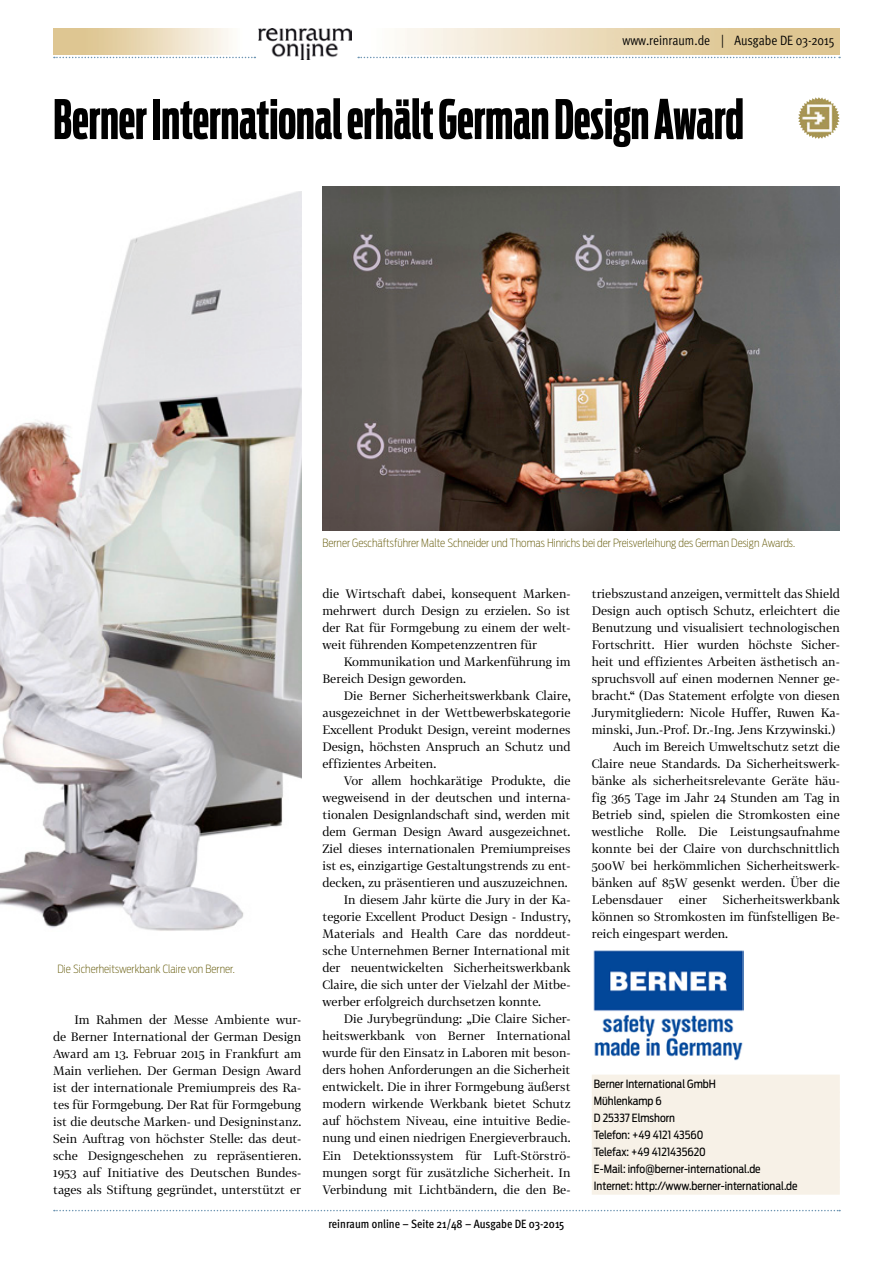
<style>
.page{position:relative;width:893px;height:1263px;background:#fff}
.page>*{position:absolute;margin:0;border:0;box-sizing:border-box;transform-origin:0 0}
.t1{font:700 54px "Antenna Comp";color:#000}
.t2{font:13.5px "Meta OT Cond Norm";color:#000}
.t3{font:12px/17px "Tabac G2";color:#000;text-align:justify}
.t4{font:500 condensed 12px "Meta OT";color:#000}
.t5{font:11.25px/17px "Antenna Cond";color:#000}
.t6{font:200 11.25px "Antenna Cond";color:#6b6114}
</style>
<div class="page">
<svg style="left:358px;top:57px;width:482px;height:1px"></svg>
<svg style="left:54px;top:57px;width:201px;height:1px"></svg>
<svg style="left:54px;top:1210px;width:786px;height:1px"></svg>
<img style="left:258px;top:29px;width:94px;height:31px">
<div style="left:592px;top:1074px;width:248px;height:18px;background:#f7f1e7"></div>
<div style="left:592px;top:1091px;width:248px;height:18px;background:#f7f1e7"></div>
<div style="left:592px;top:1108px;width:248px;height:18px;background:#f7f1e7"></div>
<div style="left:592px;top:1125px;width:248px;height:18px;background:#f7f1e7"></div>
<div style="left:592px;top:1143px;width:248px;height:18px;background:#f7f1e7"></div>
<div style="left:592px;top:1160px;width:248px;height:18px;background:#f7f1e7"></div>
<div style="left:592px;top:1177px;width:248px;height:18px;background:#f7f1e7"></div>
<img style="left:593px;top:950px;width:151px;height:111px">
<img style="left:0;top:191px;width:301px;height:740px">
<img style="left:322px;top:187px;width:518px;height:343px">
<img style="left:798px;top:97px;width:42px;height:42px">
<p class="t2" style="left:622px;top:32px;width:214px">www.reinraum.de | Ausgabe DE 03-2015</p>
<h1 class="t1" style="left:53px;top:90px;width:692px">Berner International erhält German Design Award</h1>
<p class="t6" style="left:57px;top:962px;width:179px">Die Sicherheitswerkbank Claire von Berner.</p>
<p class="t3" style="left:53px;top:1010px;width:250px;text-indent:21px">Im Rahmen der Messe Ambiente wur&shy;de Berner International der German Design Award am 13. Februar 2015 in Frankfurt am Main verliehen. Der German Design Award ist der internationale Premiumpreis des Ra&shy;tes für Formgebung. Der Rat für Formgebung ist die deutsche Marken- und Designinstanz.<br>Sein Auftrag von höchster Stelle: das deut&shy;sche Designgeschehen zu repräsentieren.<br>1953 auf Initiative des Deutschen Bundes&shy;tages als Stiftung gegründet, unterstützt er</p>
<p class="t6" style="left:322px;top:536px;width:474px">Berner Geschäftsführer Malte Schneider und Thomas Hinrichs bei der Preisverleihung des German Design Awards.</p>
<p class="t3" style="left:322px;top:585px;width:250px">die Wirtschaft dabei, konsequent Marken&shy;mehrwert durch Design zu erzielen. So ist der Rat für Formgebung zu einem der welt&shy;weit führenden Kompetenzzentren für</p>
<p class="t3" style="left:322px;top:653px;width:250px;text-indent:21px">Kommunikation und Markenführung im<br>Bereich Design geworden.</p>
<p class="t3" style="left:322px;top:687px;width:250px;text-indent:21px">Die Berner Sicherheitswerkbank Claire, ausgezeichnet in der Wettbewerbskategorie Excellent Produkt Design, vereint modernes Design, höchsten Anspruch an Schutz und effizientes Arbeiten.</p>
<p class="t3" style="left:344px;top:772px;width:228px">Vor allem hochkarätige Produkte, die</p>
<p class="t3" style="left:322px;top:789px;width:250px">wegweisend in der deutschen und interna-</p>
<p class="t3" style="left:322px;top:806px;width:250px">tionalen Designlandschaft sind, werden mit</p>
<p class="t3" style="left:322px;top:823px;width:250px">dem German Design Award ausgezeichnet.</p>
<p class="t3" style="left:322px;top:840px;width:250px">Ziel dieses internationalen Premiumpreises</p>
<p class="t3" style="left:322px;top:857px;width:250px">ist es, einzigartige Gestaltungstrends zu ent-</p>
<p class="t3" style="left:322px;top:874px;width:247px">decken, zu präsentieren und auszuzeichnen.</p>
<p class="t3" style="left:344px;top:891px;width:228px">In diesem Jahr kürte die Jury in der Ka-</p>
<p class="t3" style="left:322px;top:908px;width:250px">tegorie Excellent Product Design - Industry,</p>
<p class="t3" style="left:322px;top:925px;width:250px">Materials and Health Care das norddeut-</p>
<p class="t3" style="left:322px;top:942px;width:250px">sche Unternehmen Berner International mit</p>
<p class="t3" style="left:322px;top:959px;width:250px">der neuentwickelten Sicherheitswerkbank</p>
<p class="t3" style="left:322px;top:976px;width:250px">Claire, die sich unter der Vielzahl der Mitbe-</p>
<p class="t3" style="left:322px;top:993px;width:220px">werber erfolgreich durchsetzen konnte.</p>
<p class="t3" style="left:344px;top:1010px;width:228px">Die Jurybegründung: „Die Claire Sicher-</p>
<p class="t3" style="left:322px;top:1027px;width:250px">heitswerkbank von Berner International</p>
<p class="t3" style="left:322px;top:1044px;width:250px">wurde für den Einsatz in Laboren mit beson-</p>
<p class="t3" style="left:322px;top:1061px;width:250px">ders hohen Anforderungen an die Sicherheit</p>
<p class="t3" style="left:322px;top:1078px;width:250px">entwickelt. Die in ihrer Formgebung äußerst</p>
<p class="t3" style="left:322px;top:1095px;width:250px">modern wirkende Werkbank bietet Schutz</p>
<p class="t3" style="left:322px;top:1112px;width:250px">auf höchstem Niveau, eine intuitive Bedie-</p>
<p class="t3" style="left:322px;top:1129px;width:250px">nung und einen niedrigen Energieverbrauch.</p>
<p class="t3" style="left:322px;top:1146px;width:250px">Ein Detektionssystem für Luft-Störströ-</p>
<p class="t3" style="left:322px;top:1163px;width:250px">mungen sorgt für zusätzliche Sicherheit. In</p>
<p class="t3" style="left:322px;top:1180px;width:250px">Verbindung mit Lichtbändern, die den Be-</p>
<p class="t4" style="left:328px;top:1216px;width:238px">reinraum online – Seite 21/48 – Ausgabe DE 03-2015</p>
<p class="t3" style="left:592px;top:585px;width:250px">triebszustand anzeigen, vermittelt das Shield</p>
<p class="t3" style="left:592px;top:602px;width:250px">Design auch optisch Schutz, erleichtert die</p>
<p class="t3" style="left:592px;top:619px;width:250px">Benutzung und visualisiert technologischen</p>
<p class="t3" style="left:592px;top:636px;width:250px">Fortschritt. Hier wurden höchste Sicher-</p>
<p class="t3" style="left:592px;top:653px;width:250px">heit und effizientes Arbeiten ästhetisch an-</p>
<p class="t3" style="left:592px;top:670px;width:250px">spruchsvoll auf einen modernen Nenner ge-</p>
<p class="t3" style="left:592px;top:687px;width:250px">bracht.“ (Das Statement erfolgte von diesen</p>
<p class="t3" style="left:592px;top:704px;width:250px">Jurymitgliedern: Nicole Huffer, Ruwen Ka-</p>
<p class="t3" style="left:592px;top:721px;width:245px">minski, Jun.-Prof. Dr.-Ing. Jens Krzywinski.)</p>
<p class="t3" style="left:613px;top:738px;width:228px">Auch im Bereich Umweltschutz setzt die</p>
<p class="t3" style="left:592px;top:755px;width:250px">Claire neue Standards. Da Sicherheitswerk-</p>
<p class="t3" style="left:592px;top:772px;width:250px">bänke als sicherheitsrelevante Geräte häu-</p>
<p class="t3" style="left:592px;top:789px;width:250px">fig 365 Tage im Jahr 24 Stunden am Tag in</p>
<p class="t3" style="left:592px;top:806px;width:250px">Betrieb sind, spielen die Stromkosten eine</p>
<p class="t3" style="left:592px;top:823px;width:250px">westliche Rolle. Die Leistungsaufnahme</p>
<p class="t3" style="left:592px;top:840px;width:250px">konnte bei der Claire von durchschnittlich</p>
<p class="t3" style="left:592px;top:857px;width:250px">500W bei herkömmlichen Sicherheitswerk-</p>
<p class="t3" style="left:592px;top:874px;width:250px">bänken auf 85W gesenkt werden. Über die</p>
<p class="t3" style="left:592px;top:891px;width:73px">Lebensdauer</p>
<p class="t3" style="left:679px;top:891px;width:30px">einer</p>
<p class="t3" style="left:592px;top:891px;width:250px;text-indent:131px">Sicherheitswerkbank können so Stromkosten im fünfstelligen Be&shy;reich eingespart werden.</p>
<p class="t5" style="left:594px;top:1075px;width:205px">Berner International GmbH<br>Mühlenkamp 6<br>D 25337 Elmshorn<br>Telefon: +49 4121 43560<br>Telefax: +49 4121435620<br>E-Mail: info@berner-international.de<br>Internet: http://www.berner-international.de</p>
</div>
